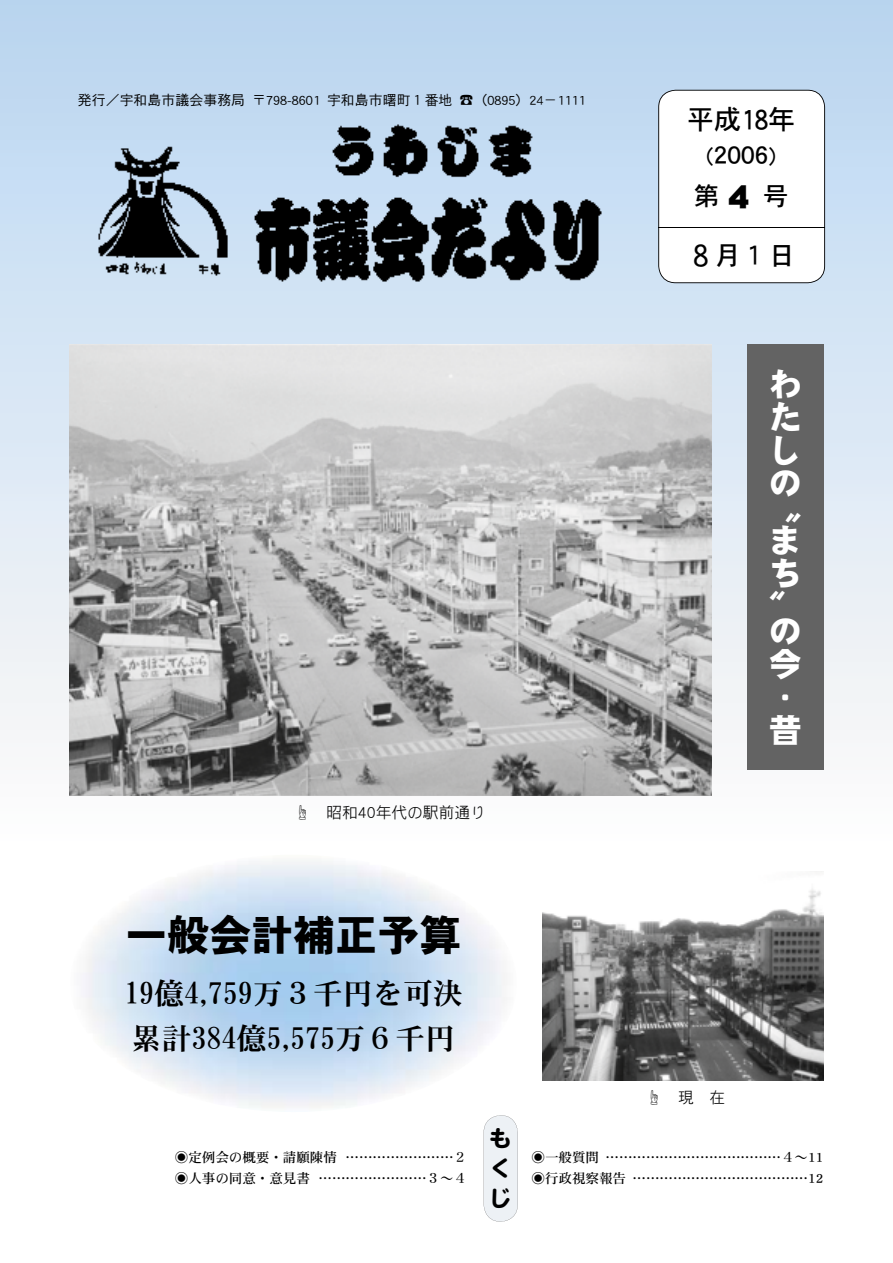
<style>
.page{position:relative;width:893px;height:1263px;background:#fff}
.page>*{position:absolute;margin:0;border:0;box-sizing:border-box;transform-origin:0 0}
.t1{font:42px "DFHS Gothic Std W9";color:#000}
.t2{font:33px/33px "DF Gothic Std W10";color:#fff;text-align:justify}
.t3{font:30px/45px "DFHS Mincho Std W7";color:#000}
.t4{font:27px/35.5px "DFHS Gothic Std W5";color:#000}
.t5{font:25.5px "DFHS Gothic Std W5";color:#000}
.t6{font:24px/30px "DF Maru Gothic Std W9";color:#000;text-align:justify}
.t7{font:15.75px "DF Gothic P Std W3";color:#000}
.t8{font:13.95px "DFHS Gothic Std W3";color:#000}
.t9{font:13.5px/21.1px "DFHS Mincho Std W5";color:#000}
.s1{font-size:31.05px}
.s2{font-size:21px}
.s3{font-family:"DF Gothic Std W10";font-size:36.45px}
</style>
<div class="page">
<div style="left:0;top:0;width:893px;height:847px;background:linear-gradient(to bottom,#b9d5f0,#fffcfa)"></div>
<img style="left:82px;top:119px;width:530px;height:170px">
<svg style="left:658px;top:90px;width:167px;height:193px"></svg>
<hr style="left:659px;top:227px;width:166px;height:1px;background:#000">
<svg style="left:484px;top:1115px;width:34px;height:106px;background:#ecf0f3"></svg>
<img style="left:69px;top:344px;width:642px;height:451px">
<div style="left:747px;top:344px;width:77px;height:426px;background:#636363"></div>
<img style="left:543px;top:889px;width:281px;height:191px">
<p class="t8" style="left:78px;top:92px;width:509px">発行／宇和島市議会事務局〒798-8601 宇和島市曙町１番地 ☎（0895）24－1111</p>
<p class="t7" style="left:295px;top:804px;width:193px">☝　昭和40年代の駅前通り</p>
<p class="t1" style="left:125px;top:912px;width:337px">一般会計補正予算</p>
<p class="t3" style="left:124px;top:970px;width:340px">19億4,759万３千円を可決累計384億5,575万６千円</p>
<p class="t4" style="left:687px;top:101px;width:110px">平成<span class="s1">18</span>年<span class="s2">（</span>2006<span class="s2">）</span></p>
<p class="t5" style="left:694px;top:182px;width:96px">第 <span class="s3">4</span> 号</p>
<p class="t4" style="left:687px;top:237px;width:110px"><span class="s1">８</span>月１日</p>
<p class="t2" style="left:769px;top:367px;width:34px">わたしの</p>
<p class="t2" style="left:769px;top:491px;width:34px">〝まち〞</p>
<p class="t2" style="left:769px;top:614px;width:34px">の今・昔</p>
<p class="t7" style="left:647px;top:1089px;width:80px">☝　現　在</p>
<p class="t9" style="left:175px;top:1146px;width:294px">◉定例会の概要・請願陳情 ……………………２◉人事の同意・意見書 ……………………３～４</p>
<p class="t6" style="left:488px;top:1123px;width:25px">もくじ</p>
<p class="t9" style="left:531px;top:1146px;width:294px">◉一般質問 …………………………………４～11 ◉行政視察報告 …………………………………12</p>
</div>
